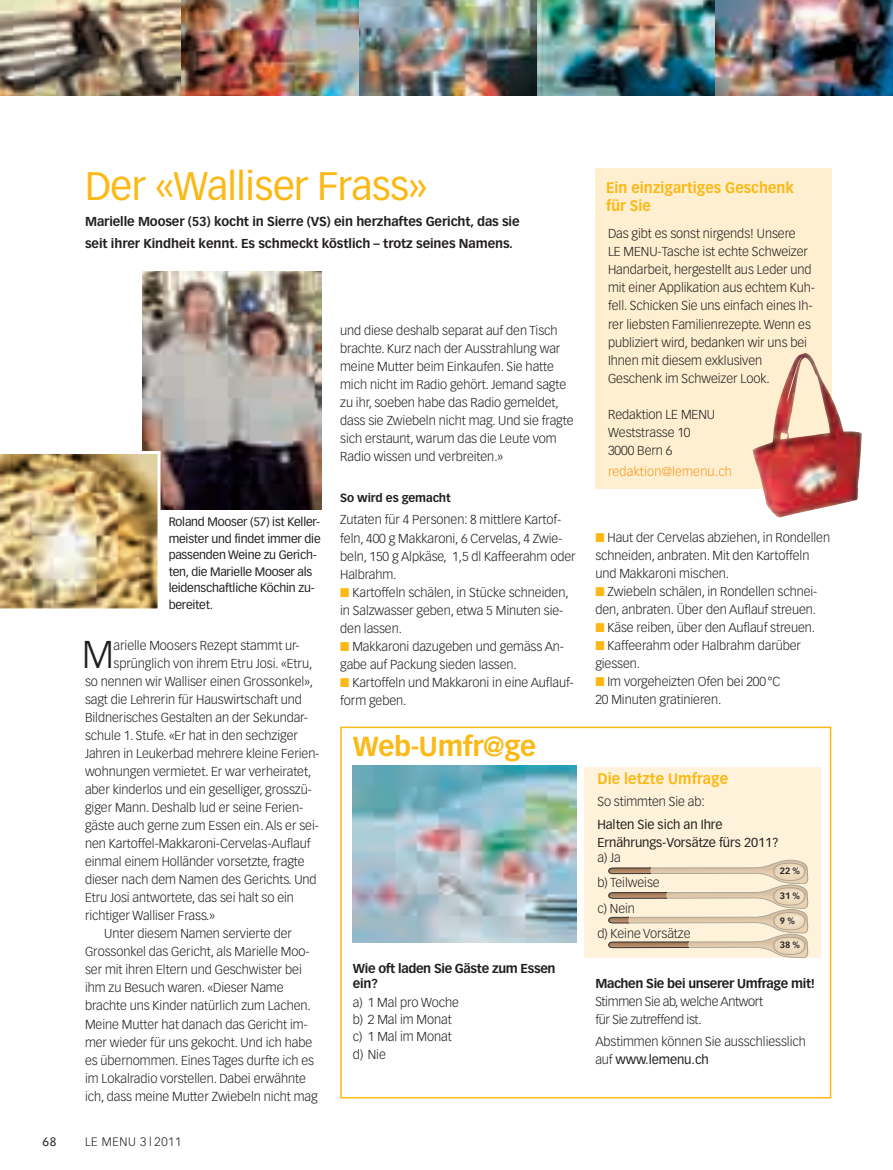
<style>
.page{position:relative;width:893px;height:1170px;background:#fff}
.page>*{position:absolute;margin:0;border:0;box-sizing:border-box;transform-origin:0 0}
.t1{font:39px "Vectora LT Std";letter-spacing:-.01em;color:#fcb814}
.t2{font:300 38.1px "Vectora LT Std";color:#231f20}
.t3{font:700 27px "Vectora LT Std";letter-spacing:-.01em;color:#fcb814}
.t4{font:700 15px/18px "Vectora LT Std";letter-spacing:.005em;color:#fcb814;scale:.95 1}
.t5{font:300 12.75px/18px "Vectora LT Std";letter-spacing:-.005em;color:#231f20}
.t6{font:700 12.75px/22.5px "Vectora LT Std";letter-spacing:-.005em;color:#231f20}
.t7{font:300 12.75px/18px "Vectora LT Std";letter-spacing:-.025em;color:#231f20}
.t8{font:12.75px/22.2px "Vectora LT Std";letter-spacing:-.005em;color:#231f20}
.t9{font:700 12.75px/15px "Vectora LT Std";letter-spacing:-.025em;color:#231f20}
.t10{font:300 12.75px "Vectora LT Std";letter-spacing:.015em;color:#f7971d}
.t11{font:12px/16.5px "Vectora LT Std";letter-spacing:-.015em;color:#231f20}
.t12{font:300 12px "Vectora LT Std";letter-spacing:.05em;color:#231f20}
.t13{font:700 11.7px "Vectora LT Std";letter-spacing:-.005em;color:#231f20}
.t14{font:700 9px "Vectora LT Std";color:#231f20}
.s1{color:#fcb814}
.s2{font-weight:300}
.s3{font-weight:700}
.s4{font-weight:400}
</style>
<div class="page">
<div style="left:585px;top:767px;width:236px;height:190px;background:#fef3da"></div>
<div style="left:340px;top:726px;width:491px;height:372px;border:2px solid #fcb814"></div>
<img style="left:0;top:0;width:893px;height:96px">
<div style="left:595px;top:169px;width:236px;height:319px;background:#feefd0"></div>
<img style="left:752px;top:353px;width:110px;height:164px">
<svg style="left:608px;top:859px;width:201px;height:98px"></svg>
<img style="left:143px;top:271px;width:178px;height:238px">
<img style="left:353px;top:765px;width:223px;height:177px">
<img style="left:0;top:451px;width:161px;height:158px">
<p class="t1" style="left:85px;top:163px;width:344px">Der «Walliser Frass»</p>
<p class="t6" style="left:85px;top:210px;width:436px">Marielle Mooser (53) kocht in Sierre (VS) ein herzhaftes Gericht, das sie seit ihrer Kindheit kennt. Es schmeckt köstlich – trotz seines Namens.</p>
<p class="t11" style="left:169px;top:513px;width:154px">Roland Mooser (57) ist Keller&shy;meister und findet immer die passenden Weine zu Gerich&shy;ten, die Marielle Mooser als leidenschaftliche Köchin zu&shy;bereitet.</p>
<p class="t2" style="left:82px;top:632px;width:33px">M</p>
<p class="t5" style="left:114px;top:636px;width:188px">arielle Moosers Rezept stammt ur-</p>
<p class="t5" style="left:114px;top:654px;width:200px">sprünglich von ihrem Etru Josi. «Etru,</p>
<p class="t5" style="left:85px;top:672px;width:230px">so nennen wir Walliser einen Grossonkel»,</p>
<p class="t5" style="left:85px;top:690px;width:218px">sagt die Lehrerin für Hauswirtschaft und</p>
<p class="t5" style="left:85px;top:708px;width:224px">Bildnerisches Gestalten an der Sekundar-</p>
<p class="t5" style="left:85px;top:726px;width:214px">schule 1. Stufe. «Er hat in den sechziger</p>
<p class="t5" style="left:85px;top:744px;width:236px">Jahren in Leukerbad mehrere kleine Ferien-</p>
<p class="t5" style="left:85px;top:762px;width:228px">wohnungen vermietet. Er war verheiratet,</p>
<p class="t5" style="left:85px;top:780px;width:228px">aber kinderlos und ein geselliger, grosszü-</p>
<p class="t5" style="left:85px;top:799px;width:220px">giger Mann. Deshalb lud er seine Ferien-</p>
<p class="t5" style="left:85px;top:817px;width:235px">gäste auch gerne zum Essen ein. Als er sei-</p>
<p class="t5" style="left:85px;top:835px;width:227px">nen Kartoffel-Makkaroni-Cervelas-Auflauf</p>
<p class="t5" style="left:85px;top:853px;width:221px">einmal einem Holländer vorsetzte, fragte</p>
<p class="t5" style="left:85px;top:871px;width:233px">dieser nach dem Namen des Gerichts. Und</p>
<p class="t5" style="left:85px;top:889px;width:210px">Etru Josi antwortete, das sei halt so ein</p>
<p class="t5" style="left:85px;top:907px;width:132px">richtiger Walliser Frass.»</p>
<p class="t5" style="left:104px;top:925px;width:189px">Unter diesem Namen servierte der</p>
<p class="t5" style="left:85px;top:943px;width:226px">Grossonkel das Gericht, als Marielle Moo-</p>
<p class="t5" style="left:85px;top:961px;width:218px">ser mit ihren Eltern und Geschwister bei</p>
<p class="t5" style="left:85px;top:979px;width:200px">ihm zu Besuch waren. «Dieser Name</p>
<p class="t5" style="left:85px;top:997px;width:227px">brachte uns Kinder natürlich zum Lachen.</p>
<p class="t5" style="left:85px;top:1015px;width:224px">Meine Mutter hat danach das Gericht im-</p>
<p class="t5" style="left:85px;top:1033px;width:229px">mer wieder für uns gekocht. Und ich habe</p>
<p class="t5" style="left:85px;top:1051px;width:231px">es übernommen. Eines Tages durfte ich es</p>
<p class="t5" style="left:85px;top:1069px;width:222px">im Lokalradio vorstellen. Dabei erwähnte</p>
<p class="t5" style="left:85px;top:1087px;width:234px">ich, dass meine Mutter Zwiebeln nicht mag</p>
<p class="t11" style="left:43px;top:1133px;width:15px">68</p>
<p class="t12" style="left:85px;top:1134px;width:98px">LE MENU 3 l 2011</p>
<p class="t5" style="left:340px;top:322px;width:235px">und diese deshalb separat auf den Tisch brachte. Kurz nach der Ausstrahlung war meine Mutter beim Einkaufen. Sie hatte mich nicht im Radio gehört. Jemand sagte zu ihr, soeben habe das Radio gemeldet, dass sie Zwiebeln nicht mag. Und sie fragte sich erstaunt, warum das die Leute vom Radio wissen und verbreiten.»</p>
<p class="t13" style="left:340px;top:490px;width:112px">So wird es gemacht</p>
<p class="t5" style="left:340px;top:511px;width:237px">Zutaten für 4 Personen: 8 mittlere Kartof&shy;feln, 400 g Makkaroni, 6 Cervelas, 4 Zwie&shy;beln, 150 g Alpkäse, 1,5 dl Kaffeerahm oder Halbrahm.</p>
<p class="t5" style="left:340px;top:583px;width:230px"><span class="s1">■</span> Kartoffeln schälen, in Stücke schneiden, in Salzwasser geben, etwa 5 Minuten sie&shy;den lassen.</p>
<p class="t5" style="left:340px;top:637px;width:225px"><span class="s1">■</span> Makkaroni dazugeben und gemäss An&shy;gabe auf Packung sieden lassen.</p>
<p class="t5" style="left:340px;top:673px;width:235px"><span class="s1">■</span> Kartoffeln und Makkaroni in eine Auflauf&shy;form geben.</p>
<p class="t3" style="left:353px;top:730px;width:185px">Web-Umfr@ge</p>
<p class="t9" style="left:353px;top:960px;width:204px">Wie oft laden Sie Gäste zum Essen ein?</p>
<p class="t5" style="left:353px;top:994px;width:108px;line-height:17.1px">a) 1 Mal pro Woche b) 2 Mal im Monat c) 1 Mal im Monat d) Nie</p>
<p class="t4" style="left:606px;top:179px;width:199px">Ein einzigartiges Geschenk für Sie</p>
<p class="t5" style="left:608px;top:225px;width:208px">Das gibt es sonst nirgends! Unsere<br>LE MENU-Tasche ist echte Schweizer Handarbeit, hergestellt aus Leder und mit einer Applikation aus echtem Kuh&shy;fell. Schicken Sie uns einfach eines Ih&shy;rer liebsten Familienrezepte. Wenn es publiziert wird, bedanken wir uns bei Ihnen mit diesem exklusiven Geschenk im Schweizer Look.</p>
<p class="t5" style="left:608px;top:405px;width:108px">Redaktion LE MENU<br>Weststrasse 10<br>3000 Bern 6</p>
<p class="t10" style="left:608px;top:463px;width:125px">redaktion@lemenu.ch</p>
<p class="t5" style="left:595px;top:528px;width:236px"><span class="s1">■</span> Haut der Cervelas abziehen, in Rondellen schneiden, anbraten. Mit den Kartoffeln und Makkaroni mischen.</p>
<p class="t5" style="left:595px;top:582px;width:224px"><span class="s1">■</span> Zwiebeln schälen, in Rondellen schnei&shy;den, anbraten. Über den Auflauf streuen.</p>
<p class="t5" style="left:595px;top:618px;width:221px"><span class="s1">■</span> Käse reiben, über den Auflauf streuen.</p>
<p class="t5" style="left:595px;top:636px;width:207px"><span class="s1">■</span> Kaffeerahm oder Halbrahm darüber giessen.</p>
<p class="t5" style="left:595px;top:672px;width:187px"><span class="s1">■</span> Im vorgeheizten Ofen bei 200°C<br>20 Minuten gratinieren.</p>
<p class="t4" style="left:597px;top:769px;width:139px">Die letzte Umfrage</p>
<p class="t8" style="left:597px;top:790px;width:127px"><span class="s2">So stimmten Sie ab:<br></span>Halten Sie sich an Ihre</p>
<p class="t8" style="left:597px;top:834px;width:183px;line-height:15.9px">Ernährungs-Vorsätze fürs 2011? <span class="s2">a) Ja</span></p>
<p class="t5" style="left:597px;top:870px;width:95px;line-height:25px">b) Teilweise<br>c) Nein<br>d) Keine Vorsätze</p>
<p class="t14" style="left:780px;top:865px;width:22px">22 %</p>
<p class="t14" style="left:780px;top:890px;width:22px">31 %</p>
<p class="t14" style="left:780px;top:914px;width:17px">9 %</p>
<p class="t14" style="left:780px;top:939px;width:22px">38 %</p>
<p class="t7" style="left:595px;top:974px;width:221px"><span class="s3">Machen Sie bei unserer Umfrage mit!<br></span>Stimmen Sie ab, welche Antwort<br>für Sie zutreffend ist.</p>
<p class="t5" style="left:595px;top:1032px;width:212px">Abstimmen können Sie ausschliesslich auf <span class="s4">www.lemenu.ch</span></p>
</div>
